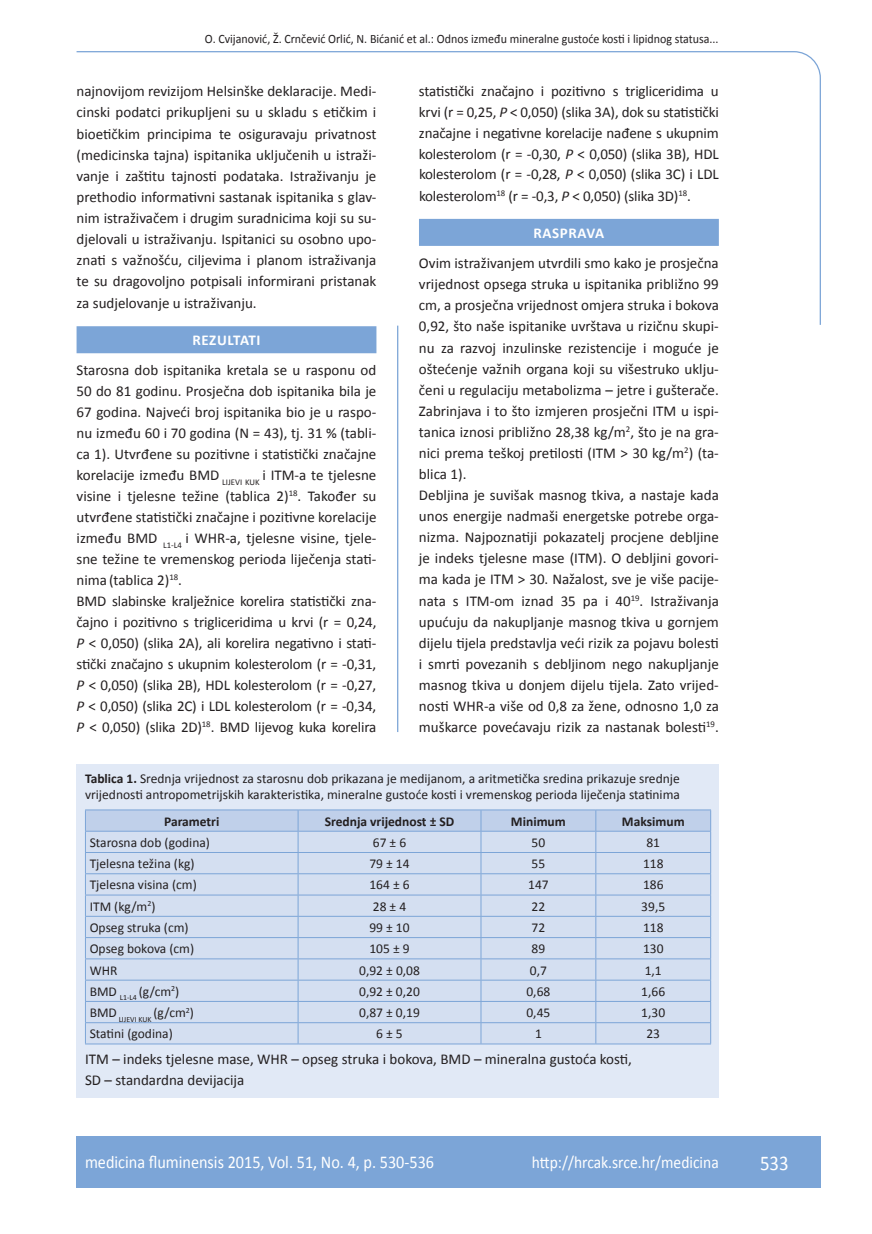
<style>
.page{position:relative;width:872px;height:1234px;background:#fff}
.page>*{position:absolute;margin:0;border:0;box-sizing:border-box;transform-origin:0 0}
.t1{font:21px "Calibri";color:#fff;scale:.9 1}
.t2{font:18px "Calibri";color:#fff;scale:.9 1}
.t3{font:17.25px "Calibri";color:#fff;scale:.9 1}
.t4{font:15px/21px "Calibri";color:#231f20}
.t5{font:700 15px "Calibri";letter-spacing:.04em;color:#fff}
.t6{font:13.5px/16.5px "Calibri";color:#231f20}
.t7{font:700 13.5px "Calibri";color:#231f20}
.t8{font:12.75px "Calibri";color:#231f20;scale:.94 1}
.t9{font:7.8px "Calibri";color:#231f20}
.s1{font-style:italic}
.s2{font-weight:700}
</style>
<div class="page">
<svg style="left:76px;top:51px;width:745px;height:275px"></svg>
<hr style="left:397px;top:325px;width:1px;height:407px;background:#7ca5d7">
<div style="left:77px;top:1135px;width:744px;height:51px;background:#7ca5d7"></div>
<div style="left:77px;top:326px;width:299px;height:27px;background:#7ca5d7"></div>
<div style="left:419px;top:219px;width:300px;height:27px;background:#7ca5d7"></div>
<div style="left:77px;top:764px;width:642px;height:333px;background:#e1e9f6"></div>
<svg style="left:85px;top:809px;width:626px;height:234px"></svg>
<hr style="left:85px;top:1043px;width:213px;height:1px;background:#7ca5d7">
<hr style="left:298px;top:1043px;width:183px;height:1px;background:#7ca5d7">
<hr style="left:481px;top:1043px;width:115px;height:1px;background:#7ca5d7">
<hr style="left:596px;top:1043px;width:115px;height:1px;background:#7ca5d7">
<p class="t8" style="left:205px;top:30px;width:548px">O. Cvijanović, Ž. Crnčević Orlić, N. Bićanić et al.: Odnos između mineralne gustoće kosti i lipidnog statusa...</p>
<p class="t4" style="left:77px;top:80px;width:301px;text-align:justify">najnovijom revizijom Helsinške deklaracije. Medi&shy;cinski podatci prikupljeni su u skladu s etičkim i bioetičkim principima te osiguravaju privatnost (medicinska tajna) ispitanika uključenih u istraži&shy;vanje i zaštitu tajnosti podataka. Istraživanju je prethodio informativni sastanak ispitanika s glav&shy;nim istraživačem i drugim suradnicima koji su su&shy;djelovali u istraživanju. Ispitanici su osobno upo&shy;znati s važnošću, ciljevima i planom istraživanja te su dragovoljno potpisali informirani pristanak za sudjelovanje u istraživanju.</p>
<p class="t5" style="left:192px;top:330px;width:70px">REZULTATI</p>
<p class="t4" style="left:77px;top:359px;width:301px">Starosna dob ispitanika kretala se u rasponu od 50 do 81 godinu. Prosječna dob ispitanika bila je 67 godina. Najveći broj ispitanika bio je u raspo&shy;nu između 60 i 70 godina (N = 43), tj. 31 % (tabli&shy;ca 1). Utvrđene su pozitivne i statistički značajne korelacije između BMD <sub>LIJEVI</sub> <sub>KUK</sub> i ITM-a te tjelesne visine i tjelesne težine (tablica 2)<sup>18</sup>. Također su utvrđene statistički značajne i pozitivne korelacije između BMD <sub>L1-L4</sub> i WHR-a, tjelesne visine, tjele&shy;sne težine te vremenskog perioda liječenja stati&shy;nima (tablica 2)<sup>18</sup>.<br>BMD slabinske kralježnice korelira statistički zna&shy;čajno i pozitivno s trigliceridima u krvi (r = 0,24, <span class="s1">P</span> &lt; 0,050) (slika 2A), ali korelira negativno i stati&shy;stički značajno s ukupnim kolesterolom (r = -0,31, <span class="s1">P</span> &lt; 0,050) (slika 2B), HDL kolesterolom (r = -0,27, <span class="s1">P</span> &lt; 0,050) (slika 2C) i LDL kolesterolom (r = -0,34, <span class="s1">P</span> &lt; 0,050) (slika 2D)<sup>18</sup>. BMD lijevog kuka korelira</p>
<p class="t4" style="left:419px;top:80px;width:301px;text-align:justify">statistički značajno i pozitivno s trigliceridima u krvi (r = 0,25, <span class="s1">P</span> &lt; 0,050) (slika 3A), dok su statistički značajne i negativne korelacije nađene s ukupnim kolesterolom (r = -0,30, <span class="s1">P</span> &lt; 0,050) (slika 3B), HDL kolesterolom (r = -0,28, <span class="s1">P</span> &lt; 0,050) (slika 3C) i LDL kolesterolom<sup>18</sup> (r = -0,3, <span class="s1">P</span> &lt; 0,050) (slika 3D)<sup>18</sup>.</p>
<p class="t5" style="left:533px;top:223px;width:72px">RASPRAVA</p>
<p class="t4" style="left:419px;top:252px;width:301px">Ovim istraživanjem utvrdili smo kako je prosječna vrijednost opsega struka u ispitanika približno 99 cm, a prosječna vrijednost omjera struka i bokova 0,92, što naše ispitanike uvrštava u rizičnu skupi&shy;nu za razvoj inzulinske rezistencije i moguće je oštećenje važnih organa koji su višestruko uklju&shy;čeni u regulaciju metabolizma – jetre i gušterače.<br>Zabrinjava i to što izmjeren prosječni ITM u ispi&shy;tanica iznosi približno 28,38 kg/m<sup>2</sup>, što je na gra&shy;nici prema teškoj pretilosti (ITM &gt; 30 kg/m<sup>2</sup>) (ta&shy;blica 1).<br>Debljina je suvišak masnog tkiva, a nastaje kada unos energije nadmaši energetske potrebe orga&shy;nizma. Najpoznatiji pokazatelj procjene debljine je indeks tjelesne mase (ITM). O debljini govori&shy;ma kada je ITM &gt; 30. Nažalost, sve je više pacije&shy;nata s ITM-om iznad 35 pa i 40<sup>19</sup>. Istraživanja upućuju da nakupljanje masnog tkiva u gornjem dijelu tijela predstavlja veći rizik za pojavu bolesti i smrti povezanih s debljinom nego nakupljanje masnog tkiva u donjem dijelu tijela. Zato vrijed&shy;nosti WHR-a više od 0,8 za žene, odnosno 1,0 za muškarce povećavaju rizik za nastanak bolesti<sup>19</sup>.</p>
<p class="t6" style="left:85px;top:769px;width:596px"><span class="s2">Tablica 1.</span> Srednja vrijednost za starosnu dob prikazana je medijanom, a aritmetička sredina prikazuje srednje vrijednosti antropometrijskih karakteristika, mineralne gustoće kosti i vremenskog perioda liječenja statinima</p>
<p class="t7" style="left:164px;top:812px;width:57px">Parametri</p>
<p class="t7" style="left:325px;top:812px;width:131px">Srednja vrijednost ± SD</p>
<p class="t7" style="left:511px;top:812px;width:56px">Minimum</p>
<p class="t7" style="left:622px;top:812px;width:64px">Maksimum</p>
<p class="t6" style="left:90px;top:833px;width:122px">Starosna dob (godina)</p>
<p class="t6" style="left:373px;top:833px;width:35px">67 ± 6</p>
<p class="t6" style="left:531px;top:833px;width:15px">50</p>
<p class="t6" style="left:646px;top:833px;width:15px">81</p>
<p class="t6" style="left:90px;top:854px;width:106px">Tjelesna težina (kg)</p>
<p class="t6" style="left:369px;top:854px;width:42px">79 ± 14</p>
<p class="t6" style="left:531px;top:854px;width:15px">55</p>
<p class="t6" style="left:643px;top:854px;width:22px">118</p>
<p class="t6" style="left:90px;top:875px;width:109px">Tjelesna visina (cm)</p>
<p class="t6" style="left:369px;top:875px;width:42px">164 ± 6</p>
<p class="t6" style="left:528px;top:875px;width:22px">147</p>
<p class="t6" style="left:643px;top:875px;width:22px">186</p>
<p class="t6" style="left:90px;top:897px;width:67px">ITM (kg/m<sup>2</sup>)</p>
<p class="t6" style="left:373px;top:897px;width:35px">28 ± 4</p>
<p class="t6" style="left:531px;top:897px;width:15px">22</p>
<p class="t6" style="left:641px;top:897px;width:25px">39,5</p>
<p class="t6" style="left:90px;top:918px;width:100px">Opseg struka (cm)</p>
<p class="t6" style="left:369px;top:918px;width:42px">99 ± 10</p>
<p class="t6" style="left:531px;top:918px;width:15px">72</p>
<p class="t6" style="left:643px;top:918px;width:22px">118</p>
<p class="t6" style="left:90px;top:939px;width:106px">Opseg bokova (cm)</p>
<p class="t6" style="left:369px;top:939px;width:42px">105 ± 9</p>
<p class="t6" style="left:531px;top:939px;width:15px">89</p>
<p class="t6" style="left:643px;top:939px;width:22px">130</p>
<p class="t6" style="left:90px;top:960px;width:29px">WHR</p>
<p class="t6" style="left:359px;top:960px;width:62px">0,92 ± 0,08</p>
<p class="t6" style="left:530px;top:960px;width:19px">0,7</p>
<p class="t6" style="left:645px;top:960px;width:19px">1,1</p>
<p class="t6" style="left:90px;top:982px;width:91px">BMD <sub>L1-L4</sub> (g/cm<sup>2</sup>)</p>
<p class="t6" style="left:359px;top:982px;width:62px">0,92 ± 0,20</p>
<p class="t6" style="left:526px;top:982px;width:25px">0,68</p>
<p class="t6" style="left:641px;top:982px;width:25px">1,66</p>
<p class="t9" style="left:90px;top:1013px;width:106px"><sup>BMD</sup> LIJEVI KUK <sup>(g/cm</sup>2<sup>)</sup></p>
<p class="t6" style="left:359px;top:1003px;width:62px">0,87 ± 0,19</p>
<p class="t6" style="left:526px;top:1003px;width:25px">0,45</p>
<p class="t6" style="left:641px;top:1003px;width:25px">1,30</p>
<p class="t6" style="left:90px;top:1024px;width:85px">Statini (godina)</p>
<p class="t6" style="left:376px;top:1024px;width:28px">6 ± 5</p>
<p class="t6" style="left:535px;top:1024px;width:8px">1</p>
<p class="t6" style="left:646px;top:1024px;width:15px">23</p>
<p class="t4" style="left:85px;top:1047px;width:548px">ITM – indeks tjelesne mase, WHR – opseg struka i bokova, BMD – mineralna gustoća kosti,<br>SD – standardna devijacija</p>
<p class="t2" style="left:85px;top:1150px;width:389px">medicina fluminensis 2015, Vol. 51, No. 4, p. 530-536</p>
<p class="t3" style="left:532px;top:1151px;width:209px">http://hrcak.srce.hr/medicina</p>
<h1 class="t1" style="left:760px;top:1149px;width:33px">533</h1>
</div>
